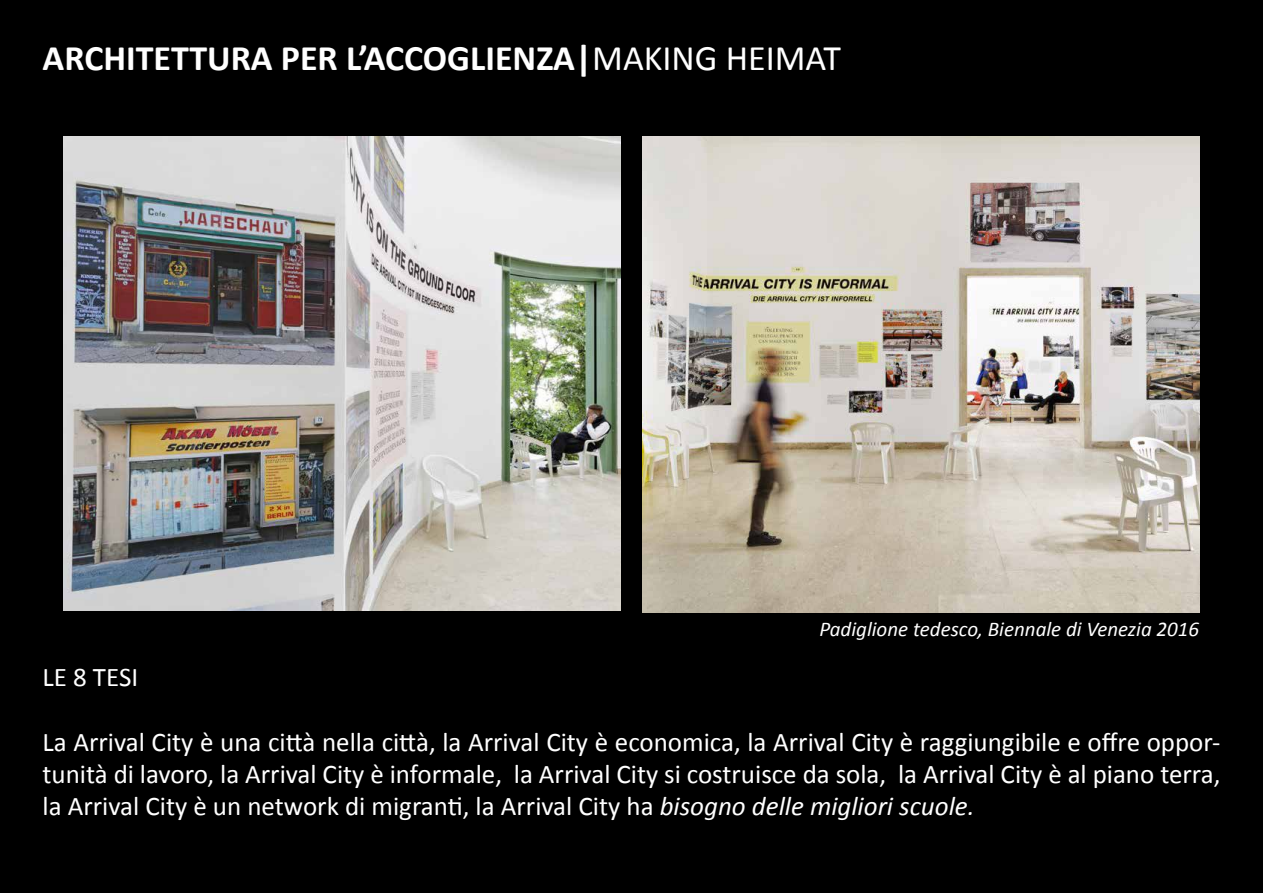
<style>
.page{position:relative;width:1263px;height:893px;background:#fff}
.page>*{position:absolute;margin:0;border:0;box-sizing:border-box;transform-origin:0 0}
.t1{font:700 36px "Calibri";color:#fff}
.t2{font:27px/32.4px "Calibri";color:#fff;text-align:justify}
.t3{font:italic 21px "Calibri";color:#fff}
.s1{font-weight:400}
.s2{font-style:italic}
</style>
<div class="page">
<div style="left:1px;top:1px;width:1261px;height:891px;background:#000"></div>
<img style="left:642px;top:136px;width:557px;height:476px">
<img style="left:64px;top:136px;width:557px;height:474px">
<h1 class="t1" style="left:43px;top:32px;width:800px">ARCHITETTURA PER L’ACCOGLIENZA|<span class="s1">MAKING HEIMAT</span></h1>
<p class="t2" style="left:43px;top:660px;width:97px">LE 8 TESI</p>
<p class="t3" style="left:819px;top:615px;width:381px">Padiglione tedesco, Biennale di Venezia 2016</p>
<p class="t2" style="left:43px;top:725px;width:1179px">La Arrival City è una città nella città, la Arrival City è economica, la Arrival City è raggiungibile e offre oppor&shy;tunità di lavoro, la Arrival City è informale, la Arrival City si costruisce da sola, la Arrival City è al piano terra, la Arrival City è un network di migranti, la Arrival City ha <span class="s2">bisogno delle migliori scuole.</span></p>
</div>
